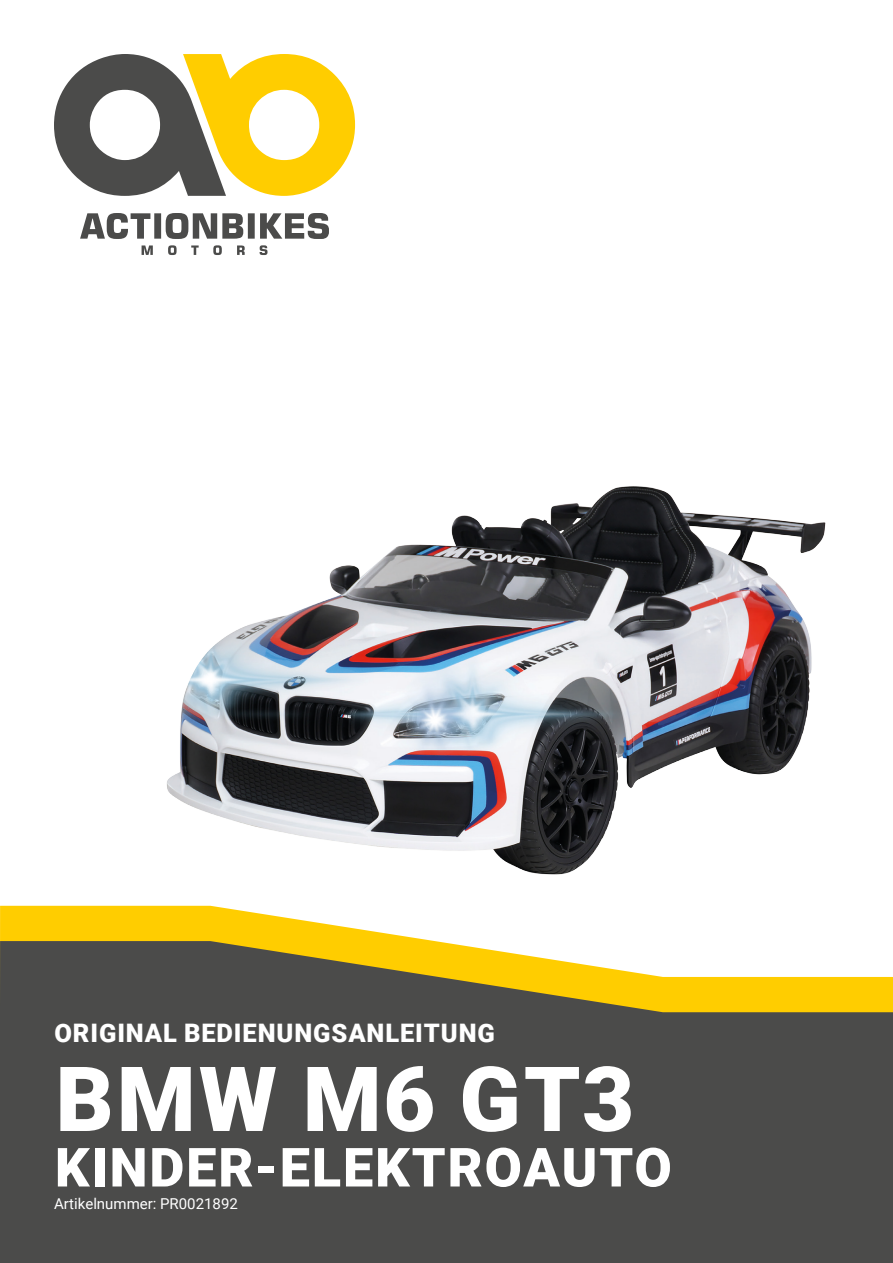
<style>
.page{position:relative;width:893px;height:1263px;background:#fff}
.page>*{position:absolute;margin:0;border:0;box-sizing:border-box;transform-origin:0 0}
.Modellname{font:900 90px "Roboto";letter-spacing:.035em;color:#fff}
.Produktname{font:900 54px "Roboto";letter-spacing:.035em;color:#fff}
.Original_Bedienungsa{font:900 25.5px "Roboto";letter-spacing:.035em;color:#fff}
.Artikelnummer{font:15px "Roboto";color:#fff}
</style>
<div class="page">
<svg style="left:54px;top:54px;width:301px;height:142px"></svg>
<svg style="left:80px;top:213px;width:249px;height:26px"></svg>
<svg style="left:142px;top:245px;width:125px;height:10px"></svg>
<svg style="left:0;top:906px;width:434px;height:35px;fill:#ffcd00"></svg>
<svg style="left:0;top:941px;width:893px;height:322px;background:#5f5b4c"></svg>
<img style="left:167px;top:486px;width:659px;height:389px">
<p class="Original_Bedienungsa" style="left:54px;top:1015px;width:442px">ORIGINAL BEDIENUNGSANLEITUNG</p>
<p class="Modellname" style="left:56px;top:1036px;width:580px">BMW M6 GT3</p>
<p class="Produktname" style="left:55px;top:1129px;width:618px">KINDER-ELEKTROAUTO</p>
<p class="Artikelnummer" style="left:54px;top:1193px;width:185px">Artikelnummer: PR0021892</p>
</div>
